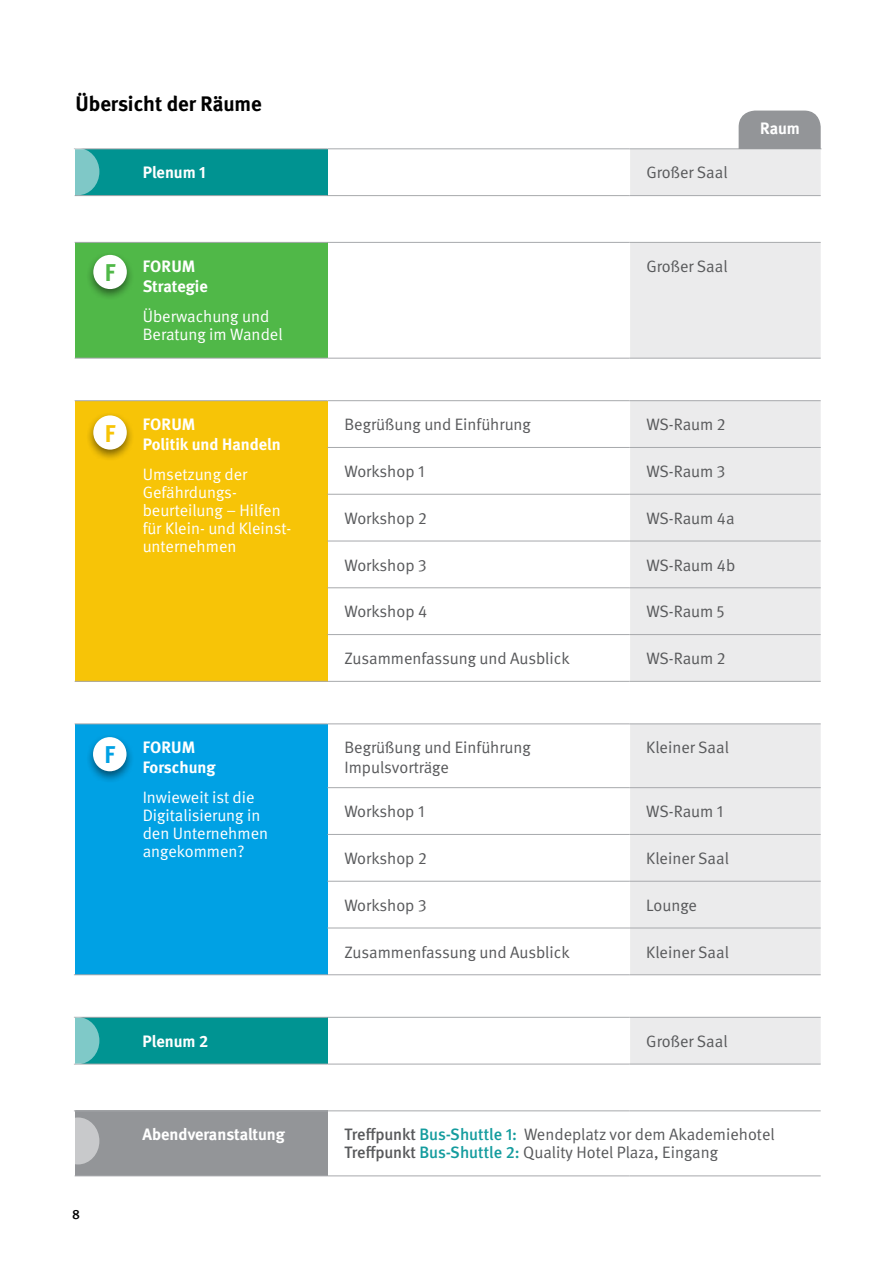
<style>
.page{position:relative;width:893px;height:1263px;background:#fff}
.page>*{position:absolute;margin:0;border:0;box-sizing:border-box;transform-origin:0 0}
.t1{font:700 24.3px "DGUV Meta";color:#50b848}
.t2{font:700 24.3px "DGUV Meta";color:#f7c407}
.t3{font:700 24.3px "DGUV Meta";color:#00a1e4}
.t4{font:700 21px "DGUV Meta";color:#000}
.t5{font:16.5px/19.8px "DGUV Meta";color:#58595b}
.t6{font:16.5px/18px "DGUV Meta";color:#fff}
.t7{font:700 16.5px/19.8px "DGUV Meta";color:#fff}
.t8{font:500 13.5px "DGUV Meta";color:#000}
.s1{font-weight:500}
.s2{font-weight:500;color:#149c9e}
</style>
<div class="page">
<div style="left:75px;top:149px;width:252px;height:47px;background:#009391"></div>
<svg style="left:629px;top:149px;width:192px;height:915px;fill:#ebebec"></svg>
<div style="left:75px;top:242px;width:252px;height:116px;background:#50b848"></div>
<div style="left:75px;top:401px;width:252px;height:280px;background:#f7c407"></div>
<div style="left:75px;top:724px;width:252px;height:251px;background:#00a1e4"></div>
<div style="left:75px;top:1017px;width:252px;height:47px;background:#009492"></div>
<div style="left:75px;top:1111px;width:252px;height:65px;background:#939598"></div>
<hr style="left:629px;top:149px;width:1px;height:46px;background:#fff">
<hr style="left:629px;top:243px;width:1px;height:115px;background:#fff">
<hr style="left:629px;top:358px;width:1px;height:42px;background:#fff">
<hr style="left:629px;top:401px;width:1px;height:46px;background:#fff">
<hr style="left:629px;top:448px;width:1px;height:46px;background:#fff">
<hr style="left:629px;top:495px;width:1px;height:46px;background:#fff">
<hr style="left:629px;top:541px;width:1px;height:46px;background:#fff">
<hr style="left:629px;top:588px;width:1px;height:46px;background:#fff">
<hr style="left:629px;top:635px;width:1px;height:46px;background:#fff">
<hr style="left:629px;top:682px;width:1px;height:41px;background:#fff">
<hr style="left:629px;top:724px;width:1px;height:63px;background:#fff">
<hr style="left:629px;top:788px;width:1px;height:46px;background:#fff">
<hr style="left:629px;top:835px;width:1px;height:46px;background:#fff">
<hr style="left:629px;top:881px;width:1px;height:47px;background:#fff">
<hr style="left:629px;top:928px;width:1px;height:46px;background:#fff">
<hr style="left:629px;top:1018px;width:1px;height:46px;background:#fff">
<hr style="left:74px;top:148px;width:253px;height:1px;background:#a7a9ac">
<hr style="left:327px;top:148px;width:302px;height:1px;background:#a7a9ac">
<hr style="left:629px;top:148px;width:192px;height:1px;background:#a7a9ac">
<hr style="left:75px;top:195px;width:252px;height:1px;background:#a7a9ac">
<hr style="left:327px;top:195px;width:302px;height:1px;background:#a7a9ac">
<hr style="left:629px;top:195px;width:192px;height:1px;background:#a7a9ac">
<hr style="left:75px;top:242px;width:252px;height:1px;background:#a7a9ac">
<hr style="left:327px;top:242px;width:302px;height:1px;background:#a7a9ac">
<hr style="left:629px;top:242px;width:192px;height:1px;background:#a7a9ac">
<hr style="left:327px;top:358px;width:302px;height:1px;background:#a7a9ac">
<hr style="left:629px;top:358px;width:192px;height:1px;background:#a7a9ac">
<hr style="left:75px;top:358px;width:252px;height:1px;background:#a7a9ac">
<hr style="left:75px;top:400px;width:252px;height:1px;background:#a7a9ac">
<hr style="left:75px;top:681px;width:252px;height:1px;background:#a7a9ac">
<hr style="left:327px;top:400px;width:302px;height:1px;background:#a7a9ac">
<hr style="left:629px;top:400px;width:192px;height:1px;background:#a7a9ac">
<hr style="left:327px;top:447px;width:302px;height:1px;background:#a7a9ac">
<hr style="left:629px;top:447px;width:192px;height:1px;background:#a7a9ac">
<hr style="left:327px;top:494px;width:302px;height:1px;background:#a7a9ac">
<hr style="left:629px;top:494px;width:192px;height:1px;background:#a7a9ac">
<hr style="left:327px;top:541px;width:302px;height:1px;background:#a7a9ac">
<hr style="left:629px;top:541px;width:192px;height:1px;background:#a7a9ac">
<hr style="left:327px;top:587px;width:302px;height:1px;background:#a7a9ac">
<hr style="left:629px;top:587px;width:192px;height:1px;background:#a7a9ac">
<hr style="left:327px;top:634px;width:302px;height:1px;background:#a7a9ac">
<hr style="left:629px;top:634px;width:192px;height:1px;background:#a7a9ac">
<hr style="left:327px;top:681px;width:302px;height:1px;background:#a7a9ac">
<hr style="left:629px;top:681px;width:192px;height:1px;background:#a7a9ac">
<hr style="left:75px;top:723px;width:252px;height:1px;background:#a7a9ac">
<hr style="left:74px;top:974px;width:253px;height:1px;background:#a7a9ac">
<hr style="left:327px;top:723px;width:302px;height:1px;background:#a7a9ac">
<hr style="left:629px;top:723px;width:192px;height:1px;background:#a7a9ac">
<hr style="left:327px;top:787px;width:302px;height:1px;background:#a7a9ac">
<hr style="left:629px;top:787px;width:192px;height:1px;background:#a7a9ac">
<hr style="left:327px;top:834px;width:302px;height:1px;background:#a7a9ac">
<hr style="left:629px;top:834px;width:192px;height:1px;background:#a7a9ac">
<hr style="left:327px;top:881px;width:302px;height:1px;background:#a7a9ac">
<hr style="left:629px;top:881px;width:192px;height:1px;background:#a7a9ac">
<hr style="left:327px;top:928px;width:302px;height:1px;background:#a7a9ac">
<hr style="left:629px;top:928px;width:192px;height:1px;background:#a7a9ac">
<hr style="left:327px;top:974px;width:302px;height:1px;background:#a7a9ac">
<hr style="left:629px;top:974px;width:192px;height:1px;background:#a7a9ac">
<hr style="left:74px;top:1017px;width:253px;height:1px;background:#a7a9ac">
<hr style="left:74px;top:1064px;width:253px;height:1px;background:#a7a9ac">
<hr style="left:327px;top:1017px;width:302px;height:1px;background:#a7a9ac">
<hr style="left:629px;top:1017px;width:192px;height:1px;background:#a7a9ac">
<hr style="left:327px;top:1064px;width:302px;height:1px;background:#a7a9ac">
<hr style="left:629px;top:1064px;width:192px;height:1px;background:#a7a9ac">
<hr style="left:74px;top:1110px;width:253px;height:1px;background:#a7a9ac">
<hr style="left:327px;top:1110px;width:302px;height:1px;background:#a7a9ac">
<hr style="left:629px;top:1110px;width:192px;height:1px;background:#a7a9ac">
<hr style="left:75px;top:1175px;width:252px;height:1px;background:#a7a9ac">
<hr style="left:327px;top:1175px;width:302px;height:1px;background:#a7a9ac">
<hr style="left:629px;top:1175px;width:192px;height:1px;background:#a7a9ac">
<div style="left:86px;top:251px;width:49px;height:50px;background:#000;opacity:.5"></div>
<div style="left:93px;top:255px;width:34px;height:34px;background:#fff;border-radius:50%"></div>
<div style="left:86px;top:412px;width:49px;height:50px;background:#000;opacity:.5"></div>
<div style="left:93px;top:415px;width:34px;height:35px;background:#fff;border-radius:50%"></div>
<div style="left:85px;top:734px;width:49px;height:49px;background:#000;opacity:.5"></div>
<div style="left:93px;top:737px;width:34px;height:34px;background:#fff;border-radius:50%"></div>
<svg style="left:57px;top:148px;width:42px;height:47px;fill:#7fc8c7"></svg>
<svg style="left:57px;top:1017px;width:42px;height:47px;fill:#7fc9c8"></svg>
<svg style="left:57px;top:1117px;width:42px;height:47px;fill:#c8c9cb"></svg>
<div style="left:739px;top:111px;width:82px;height:38px;background:#939598"></div>
<p class="t4" style="left:75px;top:91px;width:188px">Übersicht der Räume</p>
<p class="t7" style="left:143px;top:163px;width:65px">Plenum 1</p>
<p class="t5" style="left:646px;top:163px;width:83px">Großer Saal</p>
<p class="t7" style="left:760px;top:119px;width:41px">Raum</p>
<h1 class="t1" style="left:105px;top:258px;width:12px">F</h1>
<p class="t7" style="left:143px;top:257px;width:66px">FORUM<br>Strategie</p>
<p class="t6" style="left:143px;top:307px;width:141px">Überwachung und<br>Beratung im Wandel</p>
<p class="t5" style="left:646px;top:257px;width:83px">Großer Saal</p>
<h1 class="t2" style="left:105px;top:419px;width:12px">F</h1>
<p class="t7" style="left:143px;top:415px;width:140px">FORUM<br>Politik und Handeln</p>
<p class="t6" style="left:143px;top:466px;width:150px">Umsetzung der<br>Gefährdungs&shy;beurteilung – Hilfen für Klein- und Kleinst&shy;unternehmen</p>
<p class="t5" style="left:344px;top:415px;width:188px">Begrüßung und Einführung</p>
<p class="t5" style="left:646px;top:415px;width:81px">WS-Raum 2</p>
<p class="t5" style="left:344px;top:462px;width:82px">Workshop 1</p>
<p class="t5" style="left:646px;top:462px;width:81px">WS-Raum 3</p>
<p class="t5" style="left:344px;top:509px;width:84px">Workshop 2</p>
<p class="t5" style="left:646px;top:509px;width:90px">WS-Raum 4a</p>
<p class="t5" style="left:344px;top:555px;width:84px">Workshop 3</p>
<p class="t5" style="left:646px;top:555px;width:90px">WS-Raum 4b</p>
<p class="t5" style="left:344px;top:602px;width:84px">Workshop 4</p>
<p class="t5" style="left:646px;top:602px;width:80px">WS-Raum 5</p>
<p class="t5" style="left:344px;top:649px;width:227px">Zusammenfassung und Ausblick</p>
<p class="t5" style="left:646px;top:649px;width:81px">WS-Raum 2</p>
<h1 class="t3" style="left:104px;top:740px;width:12px">F</h1>
<p class="t7" style="left:143px;top:738px;width:74px">FORUM<br>Forschung</p>
<p class="t6" style="left:143px;top:789px;width:127px">Inwieweit ist die<br>Digitalisierung in den Unternehmen angekommen?</p>
<p class="t5" style="left:344px;top:738px;width:188px">Begrüßung und Einführung<br>Impulsvorträge</p>
<p class="t5" style="left:646px;top:738px;width:84px">Kleiner Saal</p>
<p class="t5" style="left:344px;top:802px;width:82px">Workshop 1</p>
<p class="t5" style="left:646px;top:802px;width:78px">WS-Raum 1</p>
<p class="t5" style="left:344px;top:849px;width:84px">Workshop 2</p>
<p class="t5" style="left:646px;top:849px;width:84px">Kleiner Saal</p>
<p class="t5" style="left:344px;top:896px;width:84px">Workshop 3</p>
<p class="t5" style="left:646px;top:896px;width:52px">Lounge</p>
<p class="t5" style="left:344px;top:942px;width:227px">Zusammenfassung und Ausblick</p>
<p class="t5" style="left:646px;top:942px;width:84px">Kleiner Saal</p>
<p class="t7" style="left:143px;top:1032px;width:67px">Plenum 2</p>
<p class="t5" style="left:646px;top:1031px;width:83px">Großer Saal</p>
<p class="t8" style="left:72px;top:1207px;width:9px">8</p>
<p class="t7" style="left:143px;top:1125px;width:144px">Abendveranstaltung</p>
<p class="t5" style="left:344px;top:1126px;width:432px;line-height:18px"><span class="s1">Treffpunkt</span> <span class="s2">Bus-Shuttle 1:</span> Wendeplatz vor dem Akademiehotel<br><span class="s1">Treffpunkt</span> <span class="s2">Bus-Shuttle 2:</span> Quality Hotel Plaza, Eingang</p>
</div>
